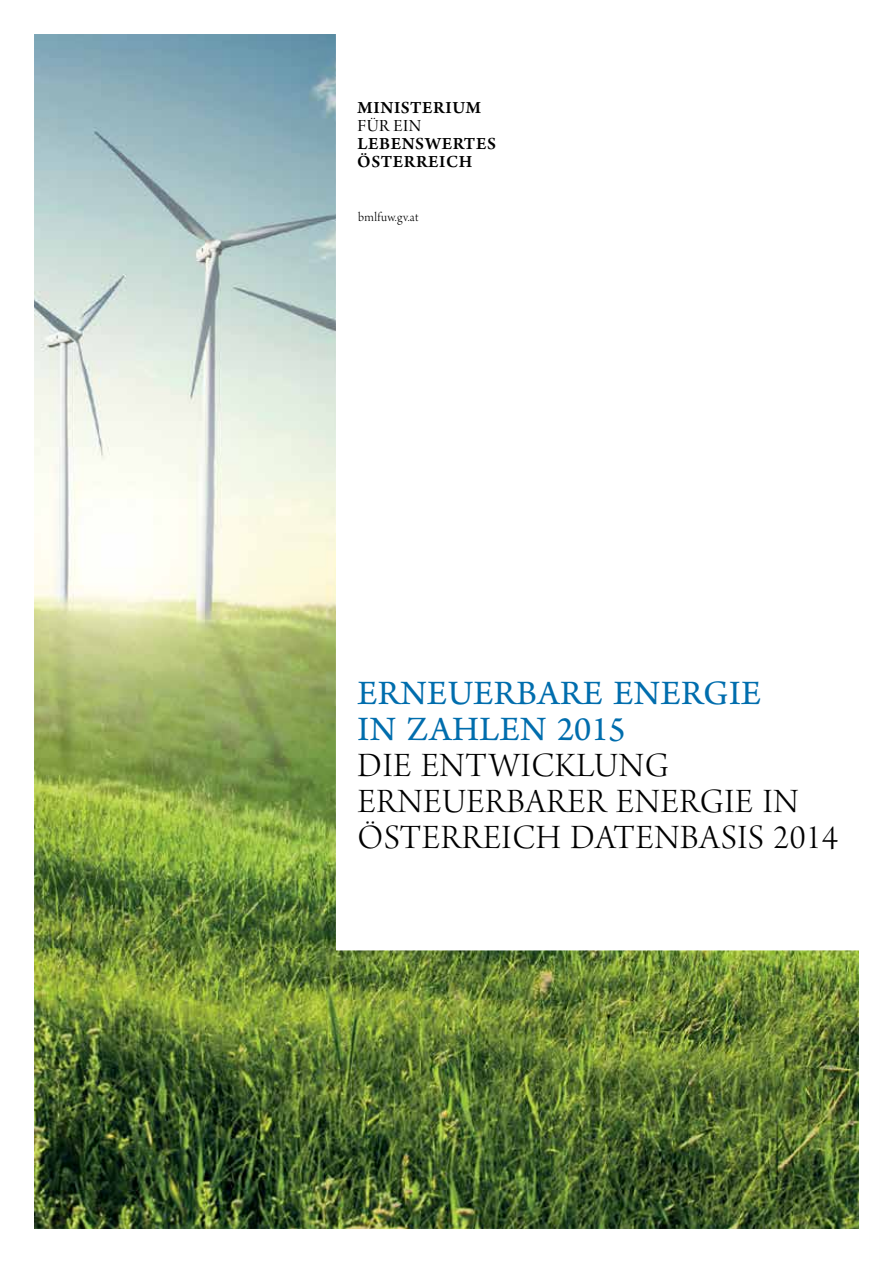
<style>
.page{position:relative;width:893px;height:1263px;background:#fff}
.page>*{position:absolute;margin:0;border:0;box-sizing:border-box;transform-origin:0 0}
.t1{font:36px/36px "Arno Pro Light Display";letter-spacing:.02em;color:#000}
.t2{font:36px/36px "Arno Pro";letter-spacing:.01em;color:#006dad}
.t3{font:600 18px/18px "Arno Pro";letter-spacing:.035em;color:#000}
.t4{font:18px "Arno Pro Display";letter-spacing:.035em;color:#000}
.t5{font:13.5px "Arno Pro Light Display";letter-spacing:.025em;color:#000}
</style>
<div class="page">
<img style="left:34px;top:34px;width:825px;height:1195px">
<p class="t3" style="left:357px;top:100px;width:125px">MINISTERIUM</p>
<p class="t4" style="left:357px;top:116px;width:65px">FÜR EIN</p>
<p class="t3" style="left:357px;top:136px;width:140px">LEBENSWERTES<br>ÖSTERREICH</p>
<p class="t5" style="left:358px;top:210px;width:62px">bmlfuw.gv.at</p>
<p class="t2" style="left:357px;top:677px;width:405px">ERNEUERBARE ENERGIE<br>IN ZAHLEN 2015</p>
<p class="t1" style="left:357px;top:750px;width:482px">DIE ENTWICKLUNG<br>ERNEUERBARER ENERGIE IN<br>ÖSTERREICH DATENBASIS 2014</p>
</div>
